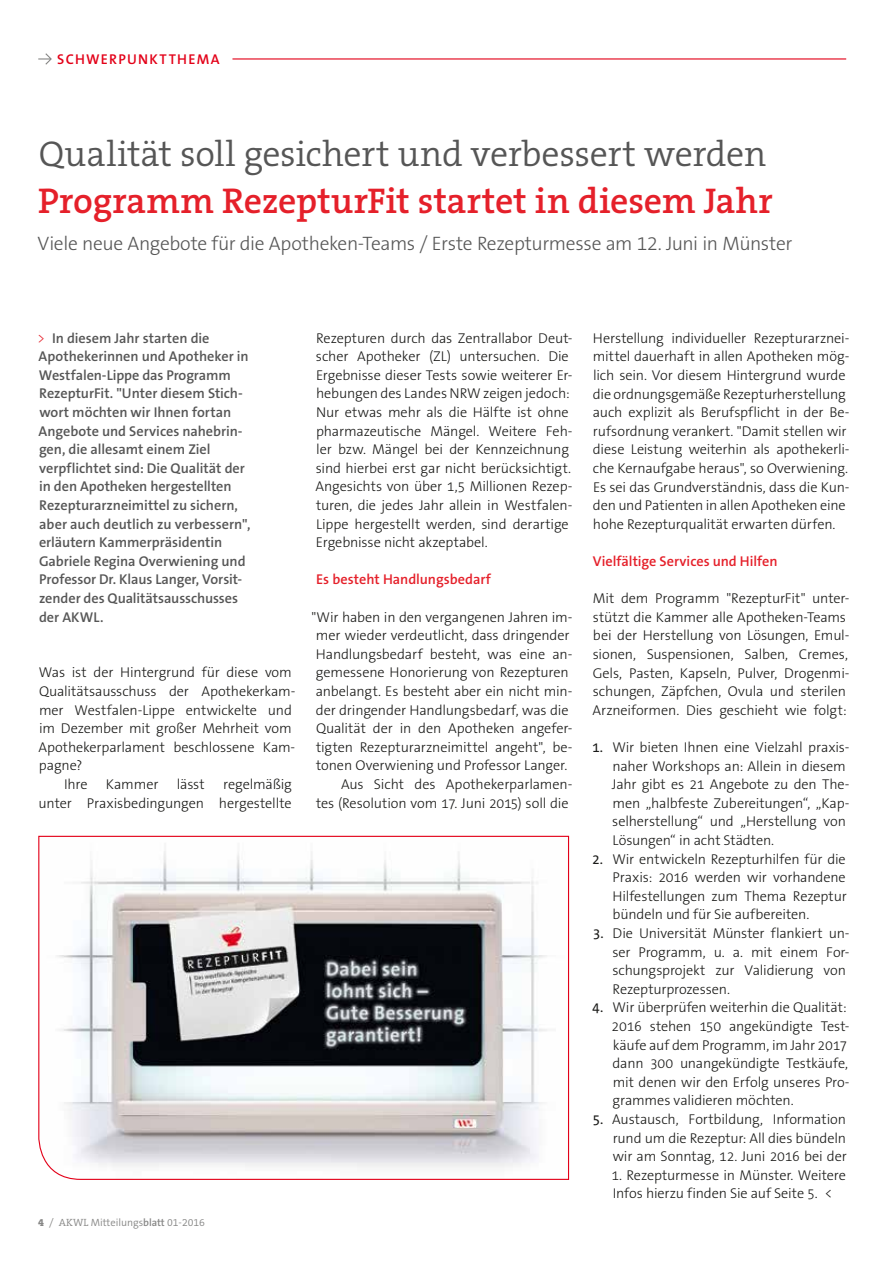
<style>
.page{position:relative;width:893px;height:1263px;background:#fff}
.page>*{position:absolute;margin:0;border:0;box-sizing:border-box;transform-origin:0 0}
.t1{font:300 36px "The Serif B W4";letter-spacing:-.01em;color:#565656}
.t2{font:600 36px "The Serif B W6";letter-spacing:-.005em;color:#e5202a}
.t3{font:300 19.5px "The Sans B W3";letter-spacing:-.02em;color:#565656}
.t4{font:300 14.25px/18.6px "The Sans B W3";letter-spacing:-.01em;color:#1a1a18}
.t5{font:600 14.25px/18.6px "The Sans B W6";color:#565656}
.t6{font:600 14.25px "The Sans B W6";color:#e5202a}
.t7{font:600 14.25px "The Sans B W6";letter-spacing:.09em;color:#e30018}
.t8{font:300 10.5px "The Serif B W4";letter-spacing:-.005em;color:#878786}
.s1{font-family:"The Sans B W3";font-weight:300;color:#e5202a}
.s2{font-family:"The Serif B W8";font-weight:800}
.s3{font-family:"The Sans B W4"}
.s4{font-family:"The Sans B W6";font-weight:600}
.s5{font-family:"The Sans B W5 Plain";font-weight:400}
</style>
<div class="page">
<svg style="left:38px;top:835px;width:532px;height:345px"></svg>
<svg style="left:38px;top:53px;width:14px;height:12px"></svg>
<hr style="left:232px;top:58px;width:614px;height:2px;background:#e30018">
<p class="t7" style="left:57px;top:50px;width:152px">schwerpunktth emA</p>
<h1 class="t1" style="left:39px;top:131px;width:729px">Qualität soll gesichert und verbessert werden</h1>
<h1 class="t2" style="left:38px;top:177px;width:736px">Programm RezepturFit startet in diesem Jahr</h1>
<h2 class="t3" style="left:38px;top:231px;width:756px">Viele neue Angebote für die Apotheken-Teams / Erste Rezepturmesse am 12. Juni in Münster</h2>
<p class="t5" style="left:37px;top:329px;width:215px"><span class="s1">&gt;</span> In diesem Jahr starten die<br>Apothekerinnen und Apotheker in<br>Westfalen-Lippe das Programm<br>RezepturFit. "Unter diesem Stich&shy;wort möchten wir Ihnen fortan<br>Angebote und Services nahebrin&shy;gen, die allesamt einem Ziel verpflichtet sind: Die Qualität der in den Apotheken hergestellten<br>Rezepturarzneimittel zu sichern, aber auch deutlich zu verbessern", erläutern Kammerpräsidentin<br>Gabriele Regina Overwiening und<br>Professor Dr. Klaus Langer, Vorsit&shy;zender des Qualitätsausschusses der AKWL</p>
<p class="t5" style="left:100px;top:608px;width:5px">.</p>
<p class="t4" style="left:39px;top:663px;width:255px">Was ist der Hintergrund für diese vom</p>
<p class="t4" style="left:39px;top:682px;width:258px">Qualitätsausschuss der Apothekerkam-</p>
<p class="t4" style="left:39px;top:701px;width:254px">mer Westfalen-Lippe entwickelte und</p>
<p class="t4" style="left:39px;top:719px;width:254px">im Dezember mit großer Mehrheit vom</p>
<p class="t4" style="left:38px;top:738px;width:258px">Apothekerparlament beschlossene Kam-</p>
<p class="t4" style="left:39px;top:756px;width:45px">pagne?</p>
<p class="t4" style="left:64px;top:775px;width:25px">Ihre</p>
<p class="t4" style="left:106px;top:775px;width:54px">Kammer</p>
<p class="t4" style="left:177px;top:775px;width:30px">lässt</p>
<p class="t4" style="left:39px;top:775px;width:255px;text-align:right">regelmäßig<br>unter Praxisbedingungen hergestellte</p>
<p class="t4" style="left:315px;top:329px;width:259px">Rezepturen durch das Zentrallabor Deut&shy;scher Apotheker (ZL) untersuchen. Die Ergebnisse dieser Tests sowie weiterer Er&shy;hebungen des Landes NRW zeigen jedoch:<br>Nur etwas mehr als die Hälfte ist ohne pharmazeutische Mängel. Weitere Feh&shy;ler bzw. Mängel bei der Kennzeichnung sind hierbei erst gar nicht berücksichtigt.<br>Angesichts von über 1,5 Millionen Rezep&shy;turen, die jedes Jahr allein in Westfalen-Lippe hergestellt werden, sind derartige Ergebnisse nicht akzeptabel.</p>
<p class="t6" style="left:316px;top:570px;width:176px">Es besteht Handlungsbedarf</p>
<p class="t4" style="left:311px;top:608px;width:262px">"Wir haben in den vergangenen Jahren im-</p>
<p class="t4" style="left:316px;top:626px;width:255px">mer wieder verdeutlicht, dass dringender</p>
<p class="t4" style="left:316px;top:645px;width:258px">Handlungsbedarf besteht, was eine an-</p>
<p class="t4" style="left:316px;top:663px;width:254px">gemessene Honorierung von Rezepturen</p>
<p class="t4" style="left:316px;top:682px;width:258px">anbelangt. Es besteht aber ein nicht min-</p>
<p class="t4" style="left:316px;top:700px;width:254px">der dringender Handlungsbedarf, was die</p>
<p class="t4" style="left:316px;top:719px;width:258px">Qualität der in den Apotheken angefer-</p>
<p class="t4" style="left:316px;top:738px;width:258px">tigten Rezepturarzneimittel angeht", be-</p>
<p class="t4" style="left:316px;top:756px;width:253px">tonen Overwiening und Professor Langer.</p>
<p class="t4" style="left:341px;top:775px;width:233px">Aus Sicht des Apothekerparlamen-</p>
<p class="t4" style="left:316px;top:793px;width:254px">tes (Resolution vom 17. Juni 2015) soll die</p>
<p class="t8" style="left:38px;top:1216px;width:168px"><span class="s2">4</span> / akwl <span class="s3">Mitteilungs</span><span class="s4">blatt</span> 01-2016</p>
<p class="t4" style="left:593px;top:329px;width:258px">Herstellung individueller Rezepturarznei&shy;mittel dauerhaft in allen Apotheken mög&shy;lich sein. Vor diesem Hintergrund wurde die ordnungsgemäße Rezepturherstellung auch explizit als Berufspflicht in der Be&shy;rufsordnung verankert. "Damit stellen wir diese Leistung weiterhin als apothekerli&shy;che Kernaufgabe heraus", so Overwiening.<br>Es sei das Grundverständnis, dass die Kun&shy;den und Patienten in allen Apotheken eine hohe Rezepturqualität erwarten dürfen.</p>
<p class="t6" style="left:593px;top:552px;width:186px">Vielfältige Services und Hilfen</p>
<p class="t4" style="left:592px;top:589px;width:258px">Mit dem Programm "RezepturFit" unter&shy;stützt die Kammer alle Apotheken-Teams bei der Herstellung von Lösungen, Emul&shy;sionen, Suspensionen, Salben, Cremes, Gels, Pasten, Kapseln, Pulver, Drogenmi&shy;schungen, Zäpfchen, Ovula und sterilen Arzneiformen. Dies geschieht wie folgt:</p>
<p class="t4" style="left:612px;top:738px;width:239px;text-indent:-20px"><span class="s5">1.</span> Wir bieten Ihnen eine Vielzahl praxis&shy;naher Workshops an: Allein in diesem Jahr gibt es 21 Angebote zu den The&shy;men „halbfeste Zubereitungen“, „Kap&shy;selherstellung“ und „Herstellung von Lösungen“ in acht Städten.</p>
<p class="t4" style="left:613px;top:849px;width:236px;text-align:justify;text-indent:-20px"><span class="s5">2.</span> Wir entwickeln Rezepturhilfen für die Praxis: 2016 werden wir vorhandene Hilfestellungen zum Thema Rezeptur bündeln und für Sie aufbereiten.</p>
<p class="t4" style="left:612px;top:924px;width:239px;text-indent:-19px"><span class="s5">3.</span> Die Universität Münster flankiert un&shy;ser Programm, u. a. mit einem For&shy;schungsprojekt zur Validierung von Rezepturprozessen.</p>
<p class="t4" style="left:612px;top:998px;width:239px;text-indent:-19px"><span class="s5">4.</span> Wir überprüfen weiterhin die Qualität:<br>2016 stehen 150 angekündigte Test&shy;käufe auf dem Programm, im Jahr 2017 dann 300 unangekündigte Testkäufe, mit denen wir den Erfolg unseres Pro&shy;grammes validieren möchten.</p>
<p class="t4" style="left:613px;top:1110px;width:236px;text-align:justify;text-indent:-20px"><span class="s5">5.</span> Austausch, Fortbildung, Information rund um die Rezeptur: All dies bündeln wir am Sonntag, 12. Juni 2016 bei der</p>
<p class="t4" style="left:611px;top:1166px;width:236px">1. Rezepturmesse in Münster. Weitere<br>Infos hierzu finden Sie auf Seite 5. &lt;</p>
</div>
